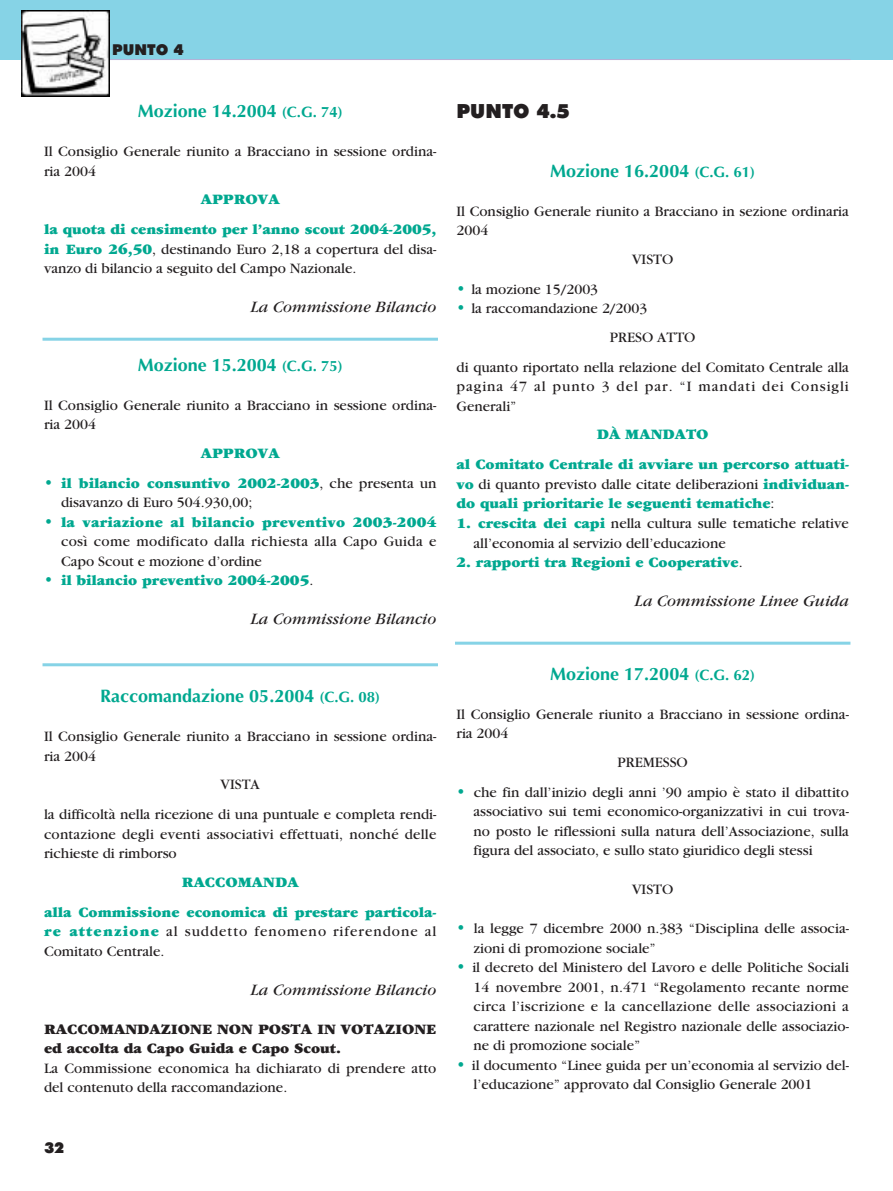
<style>
.page{position:relative;width:893px;height:1191px;background:#fff}
.page>*{position:absolute;margin:0;border:0;box-sizing:border-box;transform-origin:0 0}
.t1{font:900 19.5px "Futura BT";color:#231f20}
.t2{font:700 18px "Optima";color:#00a890}
.t3{font:italic 16.5px "Garamond";color:#231f20}
.t4{font:15px/19.5px "Garamond";color:#231f20}
.t5{font:900 15px/30px "Garamond";color:#00a890;text-align:center}
.t6{font:900 15px/19.5px "Garamond";color:#231f20}
.t7{font:15px/19.5px "Garamond";letter-spacing:.065em;color:#231f20}
.t8{font:900 15px "Futura BT";color:#231f20}
.s1{font-size:15px}
.s2{font-weight:900;color:#00a890}
.s3{font-weight:900;font-size:18px;color:#00a890}
.s4{font-size:18px}
.s5{font-weight:400;color:#231f20}
</style>
<div class="page">
<div style="left:0;top:0;width:893px;height:59px;background:#86d3e6"></div>
<hr style="left:43px;top:59px;width:807px;height:1px;background:#b4b1d8">
<img style="left:21px;top:11px;width:89px;height:86px">
<hr style="left:43px;top:338px;width:395px;height:3px;background:#86d3e6">
<hr style="left:43px;top:663px;width:395px;height:3px;background:#86d3e6">
<hr style="left:455px;top:641px;width:395px;height:3px;background:#86d3e6">
<p class="t8" style="left:112px;top:45px;width:73px">PUNTO 4</p>
<p class="t2" style="left:138px;top:104px;width:206px">Mozione 14.2004 <span class="s1">(C.G. 74)</span></p>
<p class="t4" style="left:44px;top:143px;width:394px">Il Consiglio Generale riunito a Bracciano in sessione ordina&shy;ria 2004</p>
<p class="t5" style="left:44px;top:186px;width:394px">APPROVA<br>la quota di censimento per l’anno scout 2004-2005,</p>
<p class="t4" style="left:44px;top:240px;width:394px"><span class="s2">in Euro 26,50</span>, destinando Euro 2,18 a copertura del disa&shy;vanzo di bilancio a seguito del Campo Nazionale.</p>
<p class="t3" style="left:251px;top:301px;width:187px">La Commissione Bilancio</p>
<p class="t2" style="left:138px;top:357px;width:206px">Mozione 15.2004 <span class="s1">(C.G. 75)</span></p>
<p class="t4" style="left:44px;top:396px;width:394px">Il Consiglio Generale riunito a Bracciano in sessione ordina&shy;ria 2004</p>
<p class="t5" style="left:201px;top:439px;width:80px">APPROVA</p>
<p class="t4" style="left:61px;top:474px;width:377px;text-indent:-17px"><span class="s3">•</span> <span class="s2">il bilancio consuntivo 2002-2003</span>, che presenta un disavanzo di Euro 504.930,00;</p>
<p class="t4" style="left:61px;top:513px;width:377px;text-align:justify;text-indent:-17px"><span class="s3">•</span> <span class="s2">la variazione al bilancio preventivo 2003-2004 </span>così come modificato dalla richiesta alla Capo Guida e Capo Scout e mozione d’ordine</p>
<p class="t5" style="left:44px;top:567px;width:271px"><span class="s4">•</span> il bilancio preventivo 2004-2005<span class="s5">.</span></p>
<p class="t3" style="left:251px;top:613px;width:187px">La Commissione Bilancio</p>
<p class="t2" style="left:100px;top:689px;width:281px">Raccomandazione 05.2004 <span class="s1">(C.G. 08)</span></p>
<p class="t4" style="left:44px;top:728px;width:394px">Il Consiglio Generale riunito a Bracciano in sessione ordina&shy;ria 2004</p>
<p class="t4" style="left:44px;top:771px;width:394px;line-height:30px;text-align:center">VISTA<br>la difficoltà nella ricezione di una puntuale e completa rendi-</p>
<p class="t4" style="left:44px;top:825px;width:394px">contazione degli eventi associativi effettuati, nonché delle richieste di rimborso</p>
<p class="t5" style="left:44px;top:868px;width:394px">RACCOMANDA<br>alla Commissione economica di prestare particola-</p>
<p class="t7" style="left:44px;top:923px;width:394px"><span class="s2">re attenzione</span> al suddetto fenomeno riferendone al<br>Comitato Centrale.</p>
<p class="t3" style="left:251px;top:984px;width:187px">La Commissione Bilancio</p>
<p class="t6" style="left:44px;top:1020px;width:394px">RACCOMANDAZIONE NON POSTA IN VOTAZIONE ed accolta da Capo Guida e Capo Scout.</p>
<p class="t4" style="left:44px;top:1059px;width:394px">La Commissione economica ha dichiarato di prendere atto del contenuto della raccomandazione.</p>
<p class="t8" style="left:44px;top:1142px;width:22px">32</p>
<h1 class="t1" style="left:456px;top:104px;width:115px">PUNTO 4.5</h1>
<p class="t2" style="left:550px;top:163px;width:206px">Mozione 16.2004 <span class="s1">(C.G. 61)</span></p>
<p class="t4" style="left:456px;top:203px;width:394px">Il Consiglio Generale riunito a Bracciano in sezione ordinaria<br>2004</p>
<p class="t4" style="left:632px;top:251px;width:43px">VISTO</p>
<p class="t4" style="left:456px;top:281px;width:143px"><span class="s3">•</span> la mozione 15/2003</p>
<p class="t4" style="left:610px;top:296px;width:87px;line-height:28.5px;text-indent:-153px"><span class="s3">•</span> la raccomandazione 2/2003<br>PRESO ATTO</p>
<p class="t4" style="left:456px;top:359px;width:394px;text-align:justify">di quanto riportato nella relazione del Comitato Centrale alla pagina 47 al punto 3 del par. “I mandati dei Consigli Generali”</p>
<p class="t5" style="left:456px;top:421px;width:394px">DÀ MANDATO<br>al Comitato Centrale di avviare un percorso attuati-</p>
<p class="t5" style="left:456px;top:476px;width:394px;line-height:19.5px;text-align:left">vo <span class="s5">di quanto previsto dalle citate deliberazioni</span> individuan&shy;do quali prioritarie le seguenti tematiche<span class="s5">:</span></p>
<p class="t4" style="left:473px;top:515px;width:377px;text-indent:-17px"><span class="s2">1. crescita dei capi</span> nella cultura sulle tematiche relative all’economia al servizio dell’educazione</p>
<p class="t5" style="left:456px;top:548px;width:288px">2. rapporti tra Regioni e Cooperative<span class="s5">.</span></p>
<p class="t3" style="left:635px;top:595px;width:216px">La Commissione Linee Guida</p>
<p class="t2" style="left:550px;top:666px;width:206px">Mozione 17.2004 <span class="s1">(C.G. 62)</span></p>
<p class="t4" style="left:456px;top:705px;width:394px">Il Consiglio Generale riunito a Bracciano in sessione ordina&shy;ria 2004</p>
<p class="t4" style="left:618px;top:753px;width:72px">PREMESSO</p>
<p class="t4" style="left:473px;top:783px;width:377px;text-align:justify;text-indent:-17px"><span class="s3">•</span> che fin dall’inizio degli anni ’90 ampio è stato il dibattito associativo sui temi economico-organizzativi in cui trova&shy;no posto le riflessioni sulla natura dell’Associazione, sulla figura del associato, e sullo stato giuridico degli stessi</p>
<p class="t4" style="left:632px;top:881px;width:43px">VISTO</p>
<p class="t4" style="left:473px;top:920px;width:377px;text-indent:-17px"><span class="s3">•</span> la legge 7 dicembre 2000 n.383 “Disciplina delle associa&shy;zioni di promozione sociale”</p>
<p class="t4" style="left:473px;top:959px;width:377px;text-align:justify;text-indent:-17px"><span class="s3">•</span> il decreto del Ministero del Lavoro e delle Politiche Sociali 14 novembre 2001, n.471 “Regolamento recante norme circa l’iscrizione e la cancellazione delle associazioni a carattere nazionale nel Registro nazionale delle associazio&shy;ne di promozione sociale”</p>
<p class="t4" style="left:473px;top:1056px;width:377px;text-indent:-17px"><span class="s3">•</span> il documento “Linee guida per un’economia al servizio del&shy;l’educazione” approvato dal Consiglio Generale 2001</p>
</div>
